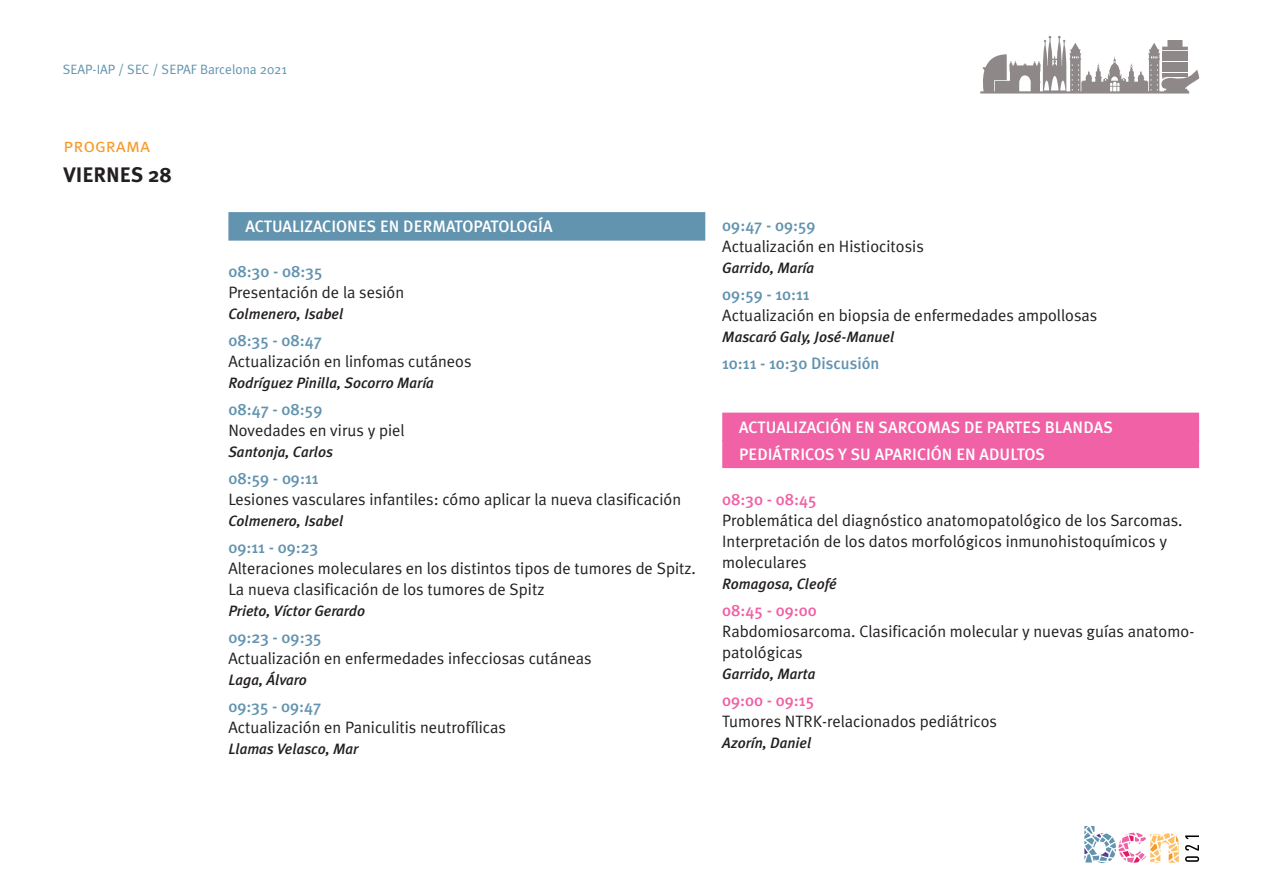
<style>
.page{position:relative;width:1263px;height:893px;background:#fff}
.page>*{position:absolute;margin:0;border:0;box-sizing:border-box;transform-origin:0 0}
.t1{font:700 21px "Meta Plus";color:#231f20}
.t2{font:19.5px "Meta Plus Normal Caps";color:#f79927}
.t3{font:16.5px/21px "Meta Plus Normal";color:#231f20}
.t4{font:500 16.5px "Meta Plus";color:#6293af}
.t5{font:500 16.5px "Meta Plus";color:#fff}
.t6{font:500 16.5px "Meta Plus";color:#f061a5}
.t7{font:italic 500 15px "Meta Plus";color:#231f20}
.t8{font:13.5px "Meta Plus Normal";color:#6293af}
</style>
<div class="page">
<svg style="left:1185px;top:845px;width:14px;height:17px"></svg>
<svg style="left:1185px;top:835px;width:14px;height:4px"></svg>
<svg style="left:1084px;top:826px;width:95px;height:37px"></svg>
<svg style="left:980px;top:36px;width:219px;height:58px"></svg>
<div style="left:228px;top:212px;width:477px;height:29px;background:#6293af"></div>
<div style="left:722px;top:413px;width:477px;height:28px;background:#f061a5"></div>
<div style="left:722px;top:440px;width:477px;height:28px;background:#f061a5"></div>
<p class="t8" style="left:63px;top:62px;width:226px">SEAP-IAP / SEC / SEPAF Barcelona 2021</p>
<p class="t2" style="left:63px;top:134px;width:88px">programa</p>
<p class="t1" style="left:63px;top:162px;width:110px">VIERNES 28</p>
<p class="t5" style="left:245px;top:217px;width:189px">ACTUALIZACIONES EN DERMA</p>
<p class="t5" style="left:455px;top:217px;width:98px">TOPATOLOGÍA</p>
<p class="t4" style="left:228px;top:262px;width:96px">08:30 - 08:35</p>
<p class="t3" style="left:228px;top:282px;width:177px">Presentación de la sesión</p>
<p class="t7" style="left:228px;top:305px;width:116px">Colmenero, Isabel</p>
<p class="t4" style="left:228px;top:331px;width:95px">08:35 - 08:47</p>
<p class="t3" style="left:228px;top:351px;width:245px">Actualización en linfomas cutáneos</p>
<p class="t7" style="left:228px;top:374px;width:207px">Rodríguez Pinilla, Socorro María</p>
<p class="t4" style="left:228px;top:400px;width:96px">08:47 - 08:59</p>
<p class="t3" style="left:228px;top:420px;width:178px">Novedades en virus y piel</p>
<p class="t7" style="left:228px;top:443px;width:106px">Santonja, Carlos</p>
<p class="t4" style="left:228px;top:469px;width:92px">08:59 - 09:11</p>
<p class="t3" style="left:228px;top:489px;width:454px">Lesiones vasculares infantiles: cómo aplicar la nueva clasificación</p>
<p class="t7" style="left:228px;top:512px;width:116px">Colmenero, Isabel</p>
<p class="t4" style="left:228px;top:538px;width:91px">09:11 - 09:23</p>
<p class="t3" style="left:228px;top:558px;width:469px">Alteraciones moleculares en los distintos tipos de tumores de Spitz.<br>La nueva clasificación de los tumores de Spitz</p>
<p class="t7" style="left:228px;top:602px;width:138px">Prieto, Víctor Gerardo</p>
<p class="t4" style="left:228px;top:628px;width:95px">09:23 - 09:35</p>
<p class="t3" style="left:228px;top:648px;width:365px">Actualización en enfermedades infecciosas cutáneas</p>
<p class="t7" style="left:228px;top:671px;width:80px">Laga, Álvaro</p>
<p class="t4" style="left:228px;top:697px;width:94px">09:35 - 09:47</p>
<p class="t3" style="left:228px;top:717px;width:279px">Actualización en Paniculitis neutrofílicas</p>
<p class="t7" style="left:228px;top:740px;width:131px">Llamas Velasco, Mar</p>
<p class="t4" style="left:722px;top:216px;width:95px">09:47 - 09:59</p>
<p class="t3" style="left:722px;top:236px;width:203px">Actualización en Histiocitosis</p>
<p class="t7" style="left:722px;top:259px;width:93px">Garrido, María</p>
<p class="t4" style="left:722px;top:285px;width:89px">09:59 - 10:11</p>
<p class="t3" style="left:722px;top:305px;width:376px">Actualización en biopsia de enfermedades ampollosas</p>
<p class="t7" style="left:722px;top:328px;width:174px">Mascaró Galy, José-Manuel</p>
<p class="t4" style="left:722px;top:354px;width:159px">10:11 - 10:30 DISCUSIÓN</p>
<p class="t5" style="left:739px;top:417px;width:150px">ACTUALIZACIÓN EN SARC</p>
<p class="t5" style="left:916px;top:417px;width:23px">OMAS</p>
<p class="t5" style="left:964px;top:417px;width:130px">DE PARTES BLANDAS</p>
<p class="t5" style="left:739px;top:444px;width:146px">PEDIÁTRICOS Y SU APAR</p>
<p class="t5" style="left:912px;top:444px;width:133px">ICIÓN EN ADULTOS</p>
<p class="t6" style="left:722px;top:489px;width:96px">08:30 - 08:45</p>
<p class="t3" style="left:722px;top:509px;width:462px">Problemática del diagnóstico anatomopatológico de los Sarcomas.<br>Interpretación de los datos morfológicos inmunohistoquímicos y moleculares</p>
<p class="t7" style="left:722px;top:575px;width:116px">Romagosa, Cleofé</p>
<p class="t6" style="left:722px;top:600px;width:96px">08:45 - 09:00</p>
<p class="t3" style="left:722px;top:620px;width:474px">Rabdomiosarcoma. Clasificación molecular y nuevas guías anatomo&shy;patológicas</p>
<p class="t7" style="left:722px;top:665px;width:95px">Garrido, Marta</p>
<p class="t6" style="left:722px;top:690px;width:93px">09:00 - 09:15</p>
<p class="t3" style="left:722px;top:710px;width:276px">Tumores NTRK-relacionados pediátricos</p>
<p class="t7" style="left:722px;top:734px;width:91px">Azorín, Daniel</p>
</div>
